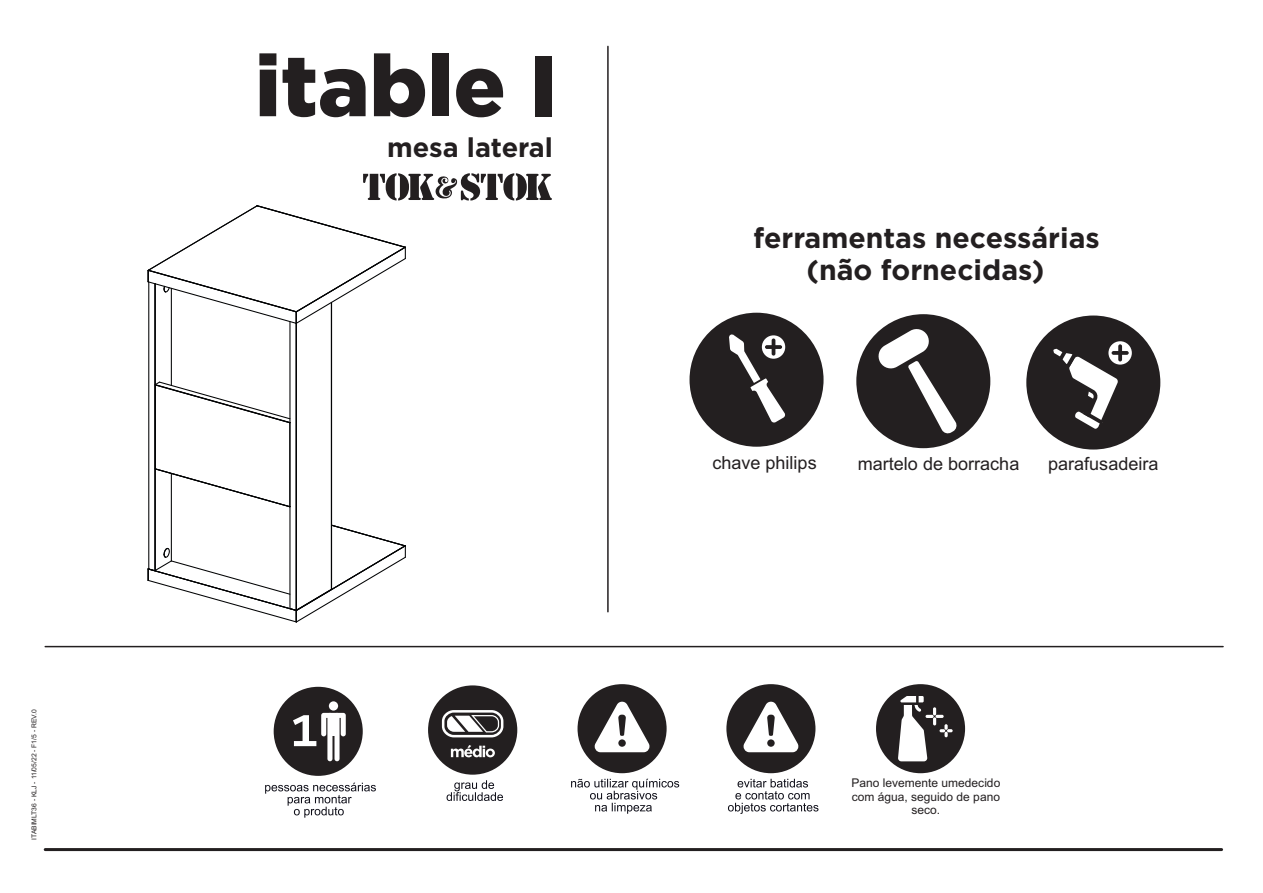
<style>
.page{position:relative;width:1263px;height:893px;background:#fff}
.page>*{position:absolute;margin:0;border:0;box-sizing:border-box;transform-origin:0 0}
.t1{font:900 86.1px "Gotham";color:#231f20}
.t2{font:700 48.3px "Consolas";color:#fff;scale:1.1 1}
.t3{font:700 28.35px/31.8px "Gotham";color:#231f20;text-align:center}
.t4{font:700 27px "Gotham";color:#231f20}
.t5{font:18px "Arial";color:#231f20}
.t6{font:12px/13.4px "Arial";color:#231f20;text-align:center}
.t7{font:6.75px "Arial";color:#231f20}
</style>
<div class="page">
<svg style="left:156px;top:381px;width:135px;height:43px"></svg>
<svg style="left:156px;top:468px;width:135px;height:40px"></svg>
<hr style="left:171px;top:473px;width:1px;height:88px;background:#020304">
<hr style="left:171px;top:288px;width:1px;height:97px;background:#020304">
<hr style="left:331px;top:302px;width:1px;height:287px;background:#020304">
<hr style="left:296px;top:323px;width:1px;height:287px;background:#020304">
<hr style="left:289px;top:322px;width:1px;height:287px;background:#020304">
<hr style="left:148px;top:282px;width:1px;height:287px;background:#020304">
<hr style="left:154px;top:284px;width:2px;height:287px;background:#020304">
<svg style="left:147px;top:524px;width:259px;height:99px"></svg>
<hr style="left:45px;top:646px;width:1178px;height:1px;background:#231f20">
<hr style="left:45px;top:848px;width:1176px;height:3px;background:#231f20">
<div style="left:876px;top:684px;width:89px;height:89px;background:#231f20;border-radius:50%"></div>
<svg style="left:898px;top:693px;width:55px;height:68px"></svg>
<svg style="left:571px;top:779px;width:108px;height:35px"></svg>
<div style="left:577px;top:684px;width:90px;height:89px;background:#231f20;border-radius:50%"></div>
<svg style="left:594px;top:701px;width:56px;height:51px"></svg>
<svg style="left:728px;top:779px;width:90px;height:35px"></svg>
<div style="left:726px;top:684px;width:89px;height:89px;background:#231f20;border-radius:50%"></div>
<svg style="left:743px;top:701px;width:56px;height:51px"></svg>
<svg style="left:265px;top:783px;width:111px;height:35px"></svg>
<div style="left:274px;top:687px;width:89px;height:89px;background:#231f20;border-radius:50%"></div>
<div style="left:329px;top:701px;width:9px;height:10px;background:#fff;border-radius:50%"></div>
<svg style="left:321px;top:713px;width:25px;height:23px"></svg>
<div style="left:327px;top:713px;width:5px;height:48px;background:#fff;border-radius:3px"></div>
<div style="left:334px;top:713px;width:6px;height:48px;background:#fff;border-radius:3px"></div>
<div style="left:329px;top:717px;width:9px;height:18px;background:#fff"></div>
<svg style="left:446px;top:780px;width:57px;height:21px"></svg>
<div style="left:428px;top:685px;width:89px;height:90px;background:#231f20;border-radius:50%"></div>
<svg style="left:451px;top:745px;width:44px;height:12px"></svg>
<svg style="left:442px;top:710px;width:61px;height:27px"></svg>
<div style="left:689px;top:313px;width:134px;height:134px;background:#231f20;border-radius:50%"></div>
<svg style="left:729px;top:334px;width:57px;height:89px"></svg>
<svg style="left:765px;top:345px;width:17px;height:4px"></svg>
<hr style="left:772px;top:338px;width:3px;height:18px;background:#231f20;border-radius:2px">
<div style="left:1026px;top:316px;width:134px;height:134px;background:#231f20;border-radius:50%"></div>
<svg style="left:1053px;top:341px;width:79px;height:88px"></svg>
<svg style="left:1111px;top:351px;width:18px;height:4px"></svg>
<svg style="left:1118px;top:344px;width:4px;height:17px"></svg>
<div style="left:856px;top:314px;width:134px;height:134px;background:#231f20;border-radius:50%"></div>
<svg style="left:877px;top:327px;width:80px;height:107px"></svg>
<hr style="left:607px;top:46px;width:2px;height:566px;background:#231f20">
<svg style="left:147px;top:173px;width:405px;height:152px"></svg>
<p class="t7" style="left:32px;top:840px;width:132px;rotate:-90deg">ITABIMLT36 - KLJ - 11/05/22 - F1/5 - REV.0</p>
<h1 class="t1" style="left:255px;top:53px;width:304px">itable I</h1>
<h3 class="t4" style="left:387px;top:138px;width:167px">mesa lateral</h3>
<h2 class="t2" style="left:290px;top:710px;width:28px">1</h2>
<h3 class="t3" style="left:753px;top:224px;width:348px">ferramentas necessárias (não fornecidas)</h3>
<h3 class="t5" style="left:712px;top:455px;width:106px">chave philips</h3>
<h3 class="t5" style="left:858px;top:457px;width:163px">martelo de borracha</h3>
<h3 class="t5" style="left:1048px;top:457px;width:112px">parafusadeira</h3>
<p class="t6" style="left:851px;top:777px;width:150px">Pano levemente umedecido com água, seguido de pano seco.</p>
</div>
